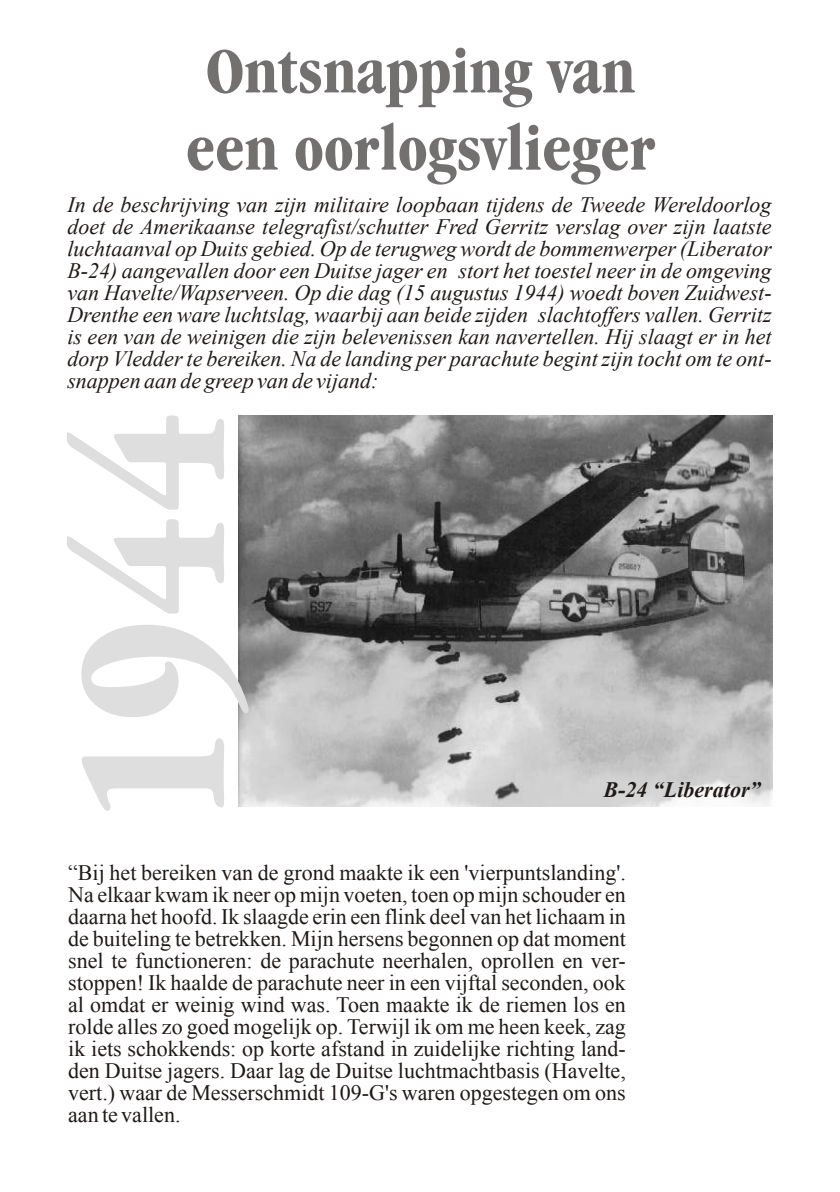
<style>
.page{position:relative;width:840px;height:1192px;background:#fff}
.page>*{position:absolute;margin:0;border:0;box-sizing:border-box;transform-origin:0 0}
.t1{font:700 223.4px "Garmd ITC Bk Cn BT";color:#dedede}
.t2{font:700 67.2px/77.2px "Garmd ITC Bk Cn BT";color:#737070}
.t3{font:22px/22px "Times New Roman";color:#1f1a17;text-align:justify}
.t4{font:italic 22px/22px "Times New Roman";color:#1f1a17;text-align:justify}
.t5{font:italic 700 22px "Times New Roman";color:#1f1a17}
</style>
<div class="page">
<img style="left:239px;top:415px;width:534px;height:391px">
<h2 class="t2" style="left:186px;top:36px;width:472px">Ontsnapping van een oorlogsvlieger</h2>
<p class="t4" style="left:67px;top:195px;width:706px">In de beschrijving van zijn militaire loopbaan tijdens de Tweede Wereldoorlog doet de Amerikaanse telegrafist/schutter Fred Gerritz verslag over zijn laatste luchtaanval op Duits gebied. Op de terugweg wordt de bommenwerper (Liberator B-24) aangevallen door een Duitse jager en stort het toestel neer in de omgeving van Havelte/Wapserveen. Op die dag (15 augustus 1944) woedt boven Zuidwest-Drenthe een ware luchtslag, waarbij aan beide zijden slachtoffers vallen. Gerritz is een van de weinigen die zijn belevenissen kan navertellen. Hij slaagt er in het dorp Vledder te bereiken. Na de landing per parachute begint zijn tocht om te ont&shy;snappen aan de greep van de vijand:</p>
<h1 class="t1" style="left:54px;top:826px;width:417px;rotate:-90deg">1944</h1>
<p class="t5" style="left:603px;top:782px;width:159px">B-24 “Liberator”</p>
<p class="t3" style="left:68px;top:863px;width:559px">“Bij het bereiken van de grond maakte ik een 'vierpuntslanding'.<br>Na elkaar kwam ik neer op mijn voeten, toen op mijn schouder en daarna het hoofd. Ik slaagde erin een flink deel van het lichaam in de buiteling te betrekken. Mijn hersens begonnen op dat moment snel te functioneren: de parachute neerhalen, oprollen en ver&shy;stoppen! Ik haalde de parachute neer in een vijftal seconden, ook al omdat er weinig wind was. Toen maakte ik de riemen los en rolde alles zo goed mogelijk op. Terwijl ik om me heen keek, zag ik iets schokkends: op korte afstand in zuidelijke richting land&shy;den Duitse jagers. Daar lag de Duitse luchtmachtbasis (Havelte, vert.) waar de Messerschmidt 109-G's waren opgestegen om ons aan te vallen.</p>
</div>
